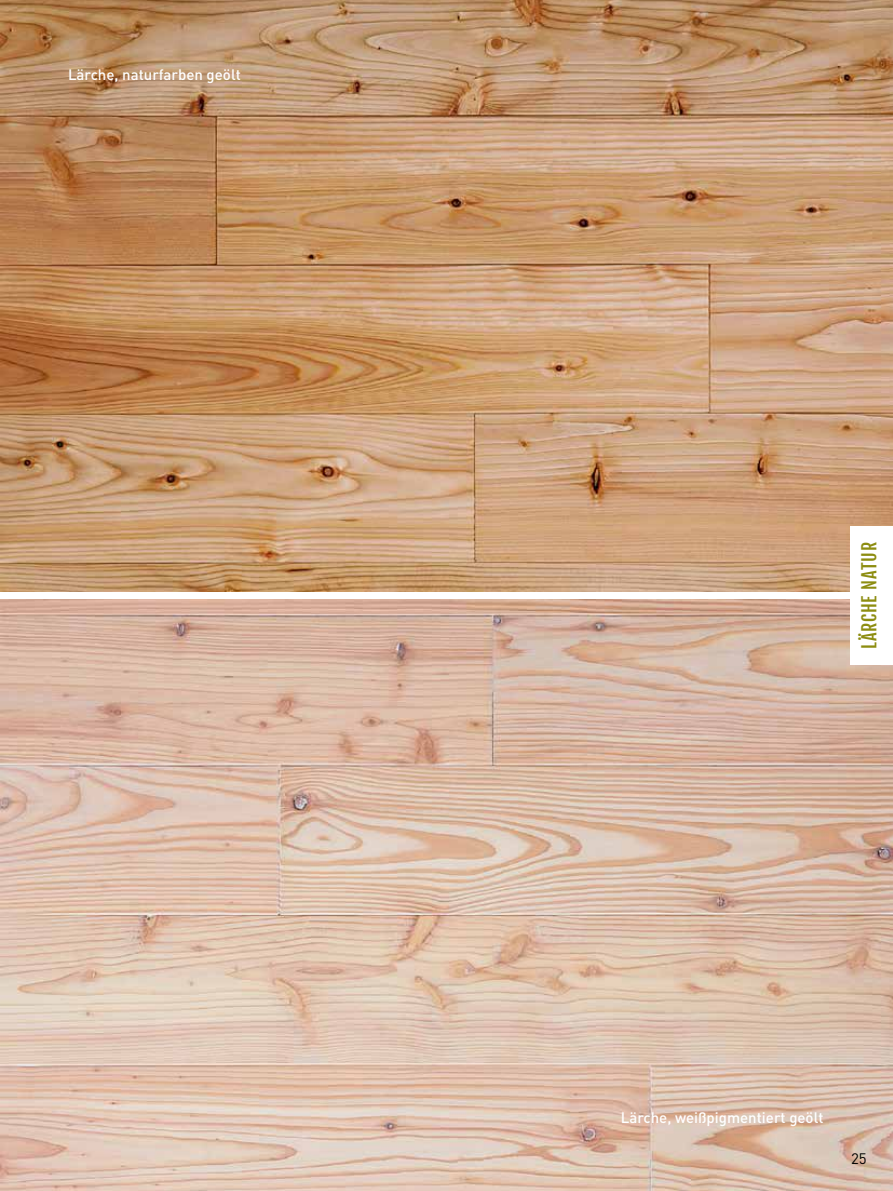
<style>
.page{position:relative;width:893px;height:1191px;background:#fff}
.page>*{position:absolute;margin:0;border:0;box-sizing:border-box;transform-origin:0 0}
.t1{font:18px "Fjalla One";letter-spacing:.04em;color:#8d8d11}
.t2{font:500 15px "DIN Pro";color:#fff}
.t3{font:15px "DIN Pro";color:#000}
</style>
<div class="page">
<img style="left:0;top:0;width:893px;height:591px">
<img style="left:0;top:600px;width:893px;height:591px">
<div style="left:851px;top:526px;width:42px;height:139px;background:#fff"></div>
<p class="t2" style="left:68px;top:64px;width:174px">Lärche, naturfarben geölt</p>
<p class="t1" style="left:858px;top:649px;width:108px;rotate:-90deg">LÄRCHE NATUR</p>
<p class="t2" style="left:621px;top:1107px;width:204px">Lärche, weißpigmentiert geölt</p>
<p class="t3" style="left:851px;top:1148px;width:17px">25</p>
</div>
